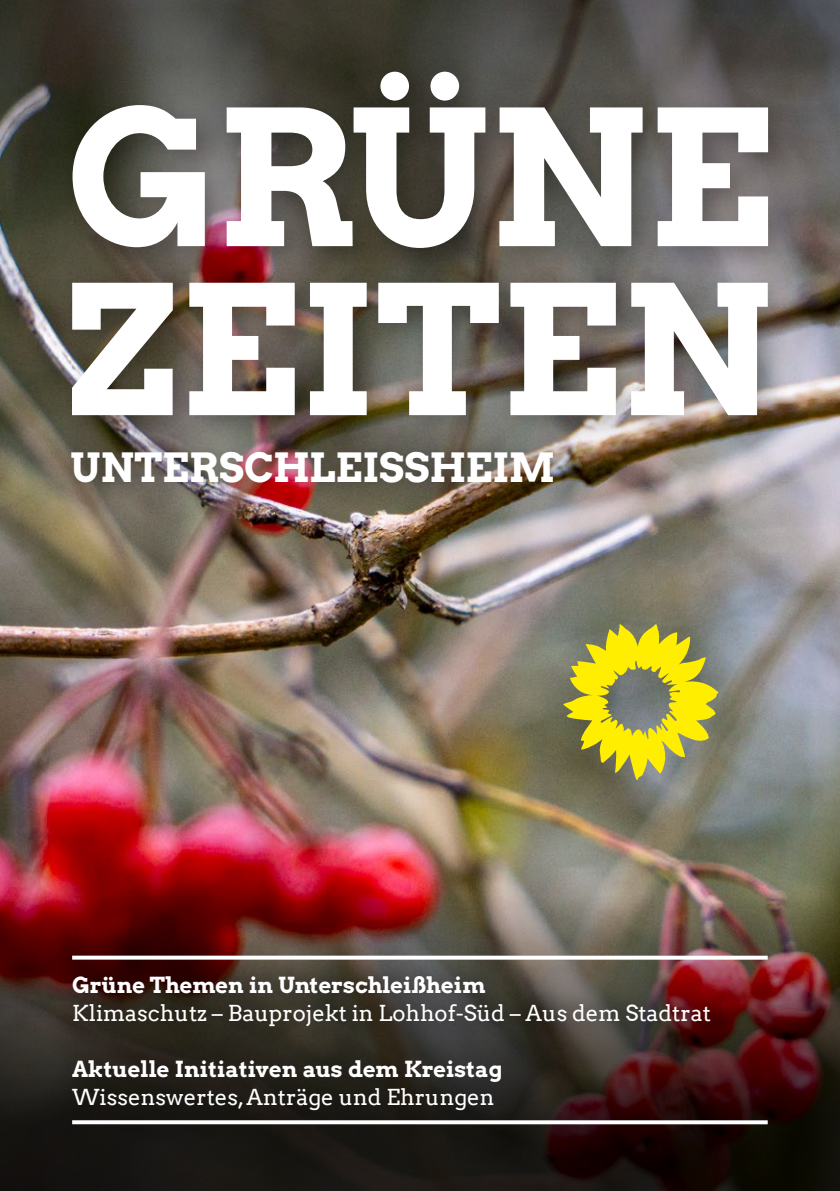
<style>
.page{position:relative;width:840px;height:1191px;background:#fff}
.page>*{position:absolute;margin:0;border:0;box-sizing:border-box;transform-origin:0 0}
.t1{font:187.4px "Arvo Gruen";letter-spacing:-.005em;color:#fff}
.t2{font:178.8px "Arvo Gruen";color:#fff}
.t3{font:40px "Arvo Gruen";color:#fff}
.t4{font:22px "Arvo";color:#fff}
.t5{font:22px "Arvo Gruen";color:#fff}
</style>
<div class="page">
<img style="left:0;top:519px;width:839px;height:203px">
<img style="left:0;top:722px;width:839px;height:469px">
<img style="left:0;top:0;width:839px;height:519px">
<div style="left:56px;top:56px;width:744px;height:224px;background:#000;opacity:.3"></div>
<div style="left:55px;top:265px;width:744px;height:183px;background:#000;opacity:.3"></div>
<svg style="left:72px;top:955px;width:695px;height:4px"></svg>
<svg style="left:72px;top:1120px;width:695px;height:4px"></svg>
<svg style="left:563px;top:624px;width:155px;height:156px;background:#b3ac3a"></svg>
<div style="left:54px;top:958px;width:673px;height:86px;background:#000;opacity:.5"></div>
<div style="left:42px;top:420px;width:540px;height:93px;background:#000;opacity:.5"></div>
<h1 class="t1" style="left:66px;top:48px;width:708px">GRÜNE</h1>
<h2 class="t2" style="left:67px;top:226px;width:706px">ZEITEN</h2>
<h3 class="t3" style="left:71px;top:439px;width:486px">UNTERSCHLEISSHEIM</h3>
<p class="t5" style="left:72px;top:969px;width:415px">Grüne Themen in Unterschleißheim</p>
<p class="t4" style="left:72px;top:1000px;width:640px">Klimaschutz – Bauprojekt in Lohhof-Süd – Aus dem Stadtrat</p>
<p class="t5" style="left:72px;top:1054px;width:431px">Aktuelle Initiativen aus dem Kreistag</p>
<p class="t4" style="left:72px;top:1084px;width:424px">Wissenswertes, Anträge und Ehrungen</p>
</div>
